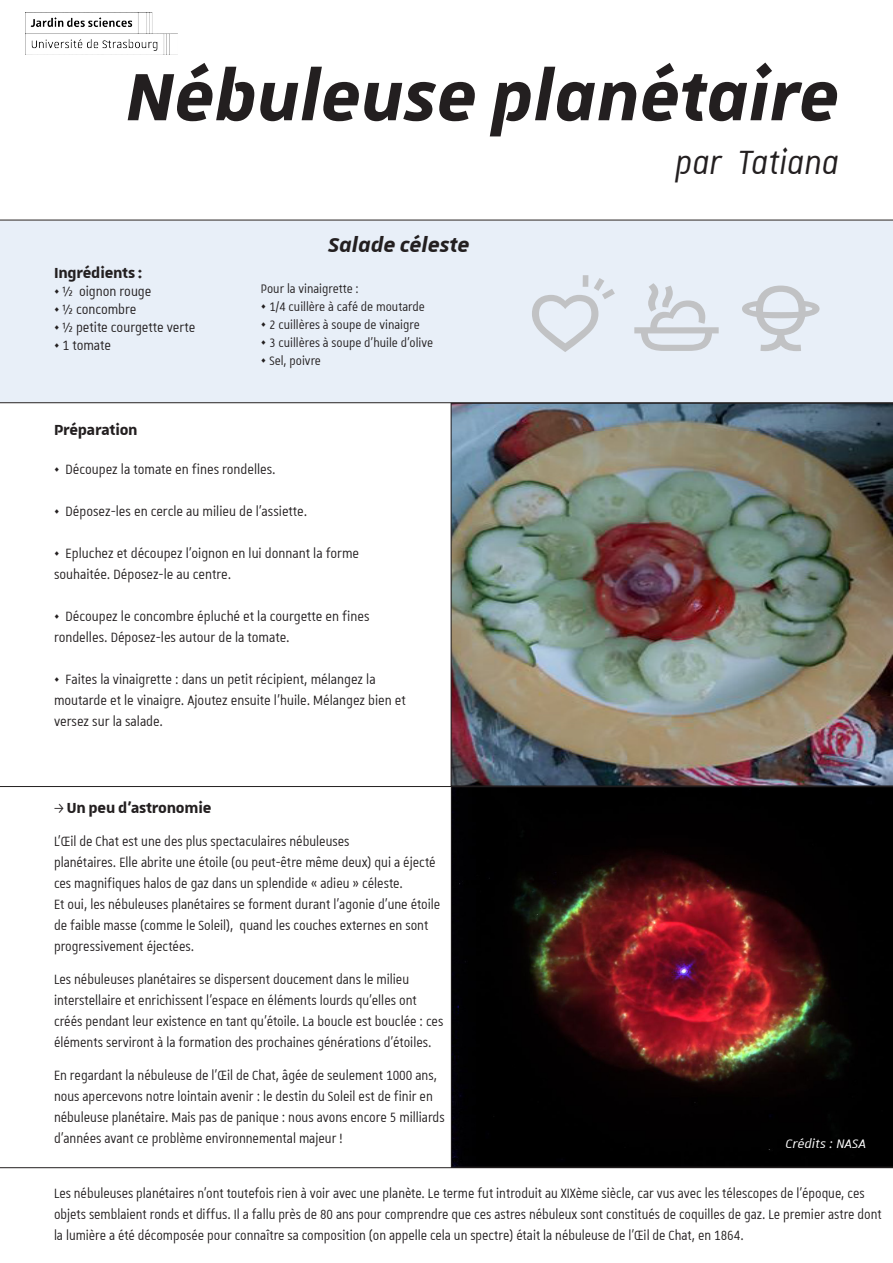
<style>
.page{position:relative;width:893px;height:1263px;background:#fff}
.page>*{position:absolute;margin:0;border:0;box-sizing:border-box;transform-origin:0 0}
.t1{font:italic 700 90px "Unistra A";color:#231f20}
.t2{font:italic 45px "Unistra A";color:#231f20;scale:.85 1}
.t3{font:italic 700 27px "Unistra A";color:#231f20}
.Ingrédients{font:700 19.5px "Unistra A";letter-spacing:-.01em;color:#231f20}
.Ingrédients-2{font:18px/21px "Unistra A";color:#231f20;scale:.83 1}
.Ingrédients-3{font:18px/21px "Unistra A";color:#231f20;scale:.85 1}
.Ingrédients-4{font:18px/21px "Unistra A";color:#231f20;scale:.82 1}
.t4{font:16.5px "Unistra A";color:#231f20;scale:.85 1}
.t5{font:italic 16.5px "Unistra A";color:#fff}
.s1{font-size:18px}
.s2{font-weight:400;font-size:18px}
</style>
<div class="page">
<div style="left:0;top:221px;width:893px;height:180px;background:#e8eff8"></div>
<hr style="left:0;top:402px;width:893px;height:1px;background:#231f20">
<img style="left:451px;top:403px;width:442px;height:383px">
<svg style="left:451px;top:787px;width:442px;height:380px;background:#220a0a"></svg>
<hr style="left:0;top:220px;width:893px;height:1px;background:#231f20">
<hr style="left:0;top:786px;width:893px;height:1px;background:#231f20">
<hr style="left:0;top:1167px;width:893px;height:1px;background:#231f20">
<img style="left:26px;top:13px;width:151px;height:41px">
<p class="t1" style="left:126px;top:47px;width:714px">Nébuleuse planétaire</p>
<p class="t2" style="left:675px;top:139px;width:194px">par Tatiana</p>
<p class="Ingrédients" style="left:54px;top:261px;width:90px">Ingrédients :</p>
<p class="Ingrédients-3" style="left:54px;top:280px;width:116px">• ½ oignon rouge</p>
<p class="Ingrédients-3" style="left:54px;top:298px;width:99px">• ½ concombre</p>
<p class="Ingrédients-3" style="left:54px;top:316px;width:168px">• ½ petite courgette verte</p>
<p class="Ingrédients-3" style="left:54px;top:334px;width:69px">• 1 tomate</p>
<p class="t3" style="left:328px;top:230px;width:143px">Salade céleste</p>
<p class="t4" style="left:261px;top:280px;width:117px">Pour la vinaigrette :</p>
<p class="t4" style="left:261px;top:298px;width:194px"><span class="s1">•</span> 1/4 cuillère à café de moutarde</p>
<p class="t4" style="left:261px;top:316px;width:188px"><span class="s1">•</span> 2 cuillères à soupe de vinaigre</p>
<p class="t4" style="left:261px;top:334px;width:204px"><span class="s1">•</span> 3 cuillères à soupe d’huile d’olive</p>
<p class="t4" style="left:261px;top:352px;width:72px"><span class="s1">•</span> Sel, poivre</p>
<p class="Ingrédients" style="left:54px;top:419px;width:85px">Préparation</p>
<p class="Ingrédients-3" style="left:54px;top:458px;width:262px">• Découpez la tomate en fines rondelles.</p>
<p class="Ingrédients-3" style="left:54px;top:500px;width:299px">• Déposez-les en cercle au milieu de l’assiette.</p>
<p class="Ingrédients-3" style="left:54px;top:542px;width:361px">• Epluchez et découpez l’oignon en lui donnant la forme souhaitée. Déposez-le au centre.</p>
<p class="Ingrédients-3" style="left:54px;top:605px;width:373px">• Découpez le concombre épluché et la courgette en fines rondelles. Déposez-les autour de la tomate.</p>
<p class="Ingrédients-3" style="left:54px;top:668px;width:415px">• Faites la vinaigrette : dans un petit récipient, mélangez la moutarde et le vinaigre. Ajoutez ensuite l’huile. Mélangez bien et versez sur la salade.</p>
<p class="Ingrédients" style="left:54px;top:796px;width:159px"><span class="s2">→</span> Un peu d’astronomie</p>
<p class="Ingrédients-2" style="left:54px;top:830px;width:461px">L’Œil de Chat est une des plus spectaculaires nébuleuses<br>planétaires. Elle abrite une étoile (ou peut-être même deux) qui a éjecté ces magnifiques halos de gaz dans un splendide « adieu » céleste.</p>
<p class="Ingrédients-2" style="left:54px;top:893px;width:467px">Et oui, les nébuleuses planétaires se forment durant l’agonie d’une étoile de faible masse (comme le Soleil), quand les couches externes en sont progressivement éjectées.</p>
<p class="Ingrédients-2" style="left:54px;top:968px;width:471px">Les nébuleuses planétaires se dispersent doucement dans le milieu interstellaire et enrichissent l’espace en éléments lourds qu’elles ont créés pendant leur existence en tant qu’étoile. La boucle est bouclée : ces éléments serviront à la formation des prochaines générations d’étoiles.</p>
<p class="Ingrédients-2" style="left:54px;top:1064px;width:472px">En regardant la nébuleuse de l’Œil de Chat, âgée de seulement 1000 ans, nous apercevons notre lointain avenir : le destin du Soleil est de finir en nébuleuse planétaire. Mais pas de panique : nous avons encore 5 milliards d’années avant ce problème environnemental majeur !</p>
<p class="t5" style="left:785px;top:1135px;width:82px">Crédits : NASA</p>
<p class="Ingrédients-4" style="left:54px;top:1182px;width:1011px">Les nébuleuses planétaires n’ont toutefois rien à voir avec une planète. Le terme fut introduit au XIXème siècle, car vus avec les télescopes de l’époque, ces objets semblaient ronds et diffus. Il a fallu près de 80 ans pour comprendre que ces astres nébuleux sont constitués de coquilles de gaz. Le premier astre dont la lumière a été décomposée pour connaître sa composition (on appelle cela un spectre) était la nébuleuse de l’Œil de Chat, en 1864.</p>
</div>
